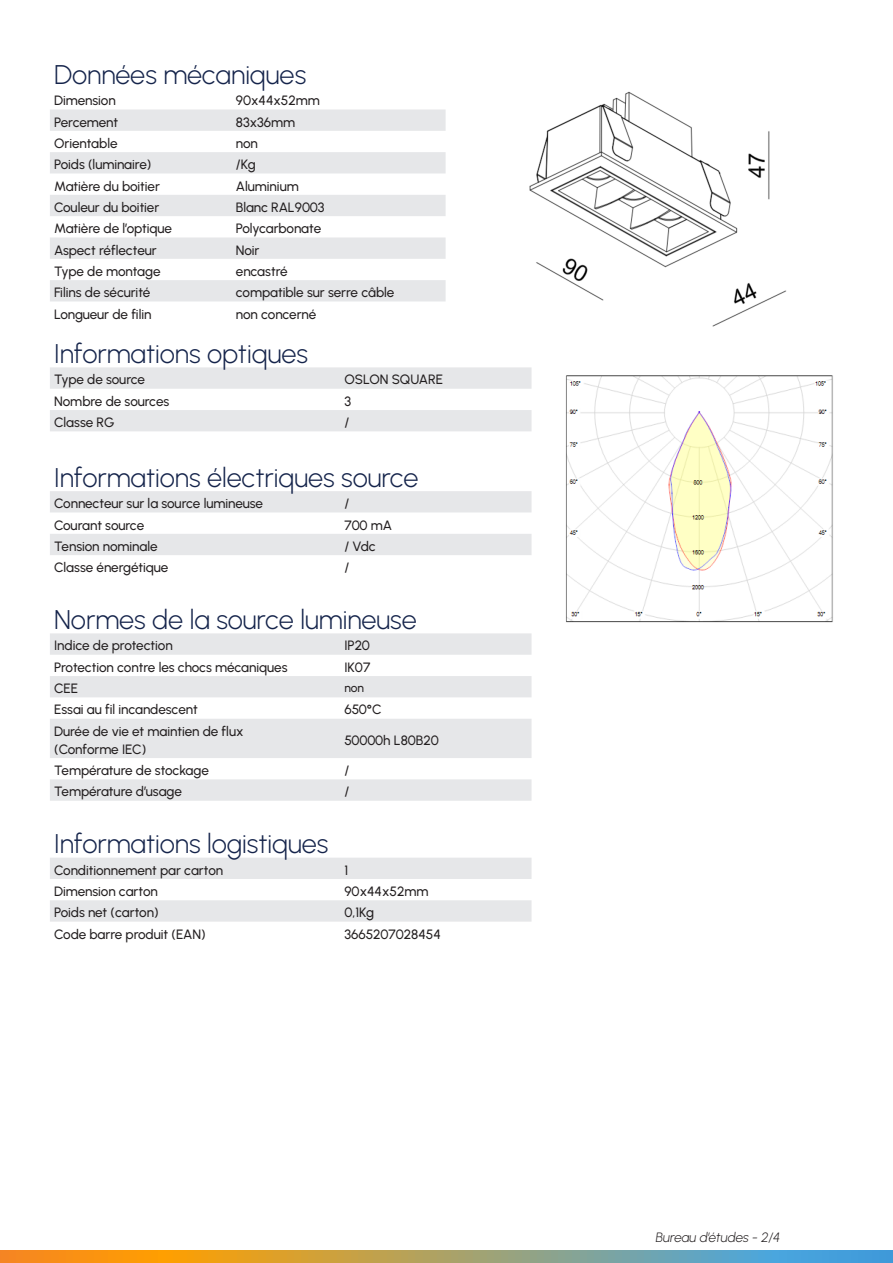
<style>
.page{position:relative;width:893px;height:1263px;background:#fff}
.page>*{position:absolute;margin:0;border:0;box-sizing:border-box;transform-origin:0 0}
.t1{font:300 27px "Urbanist";letter-spacing:-.005em;color:#15244b}
.Texte_courant{font:500 13.5px "Urbanist";letter-spacing:-.005em;color:#231f20}
.Texte_courant-2{font:italic 300 13.5px "Urbanist";color:#231f20}
.Texte_courant-3{font:500 12px "Urbanist";color:#231f20}
</style>
<div class="page">
<svg style="left:0;top:1251px;width:893px;height:12px;background:#a79e6c"></svg>
<img style="left:529px;top:91px;width:257px;height:236px">
<svg style="left:50px;top:367px;width:481px;height:64px"></svg>
<div style="left:50px;top:491px;width:481px;height:21px;background:#e6e7e9"></div>
<svg style="left:50px;top:534px;width:481px;height:388px"></svg>
<img style="left:566px;top:375px;width:267px;height:248px">
<svg style="left:50px;top:109px;width:396px;height:192px;fill:#e6e7e9"></svg>
<p class="t1" style="left:54px;top:57px;width:254px">Données mécaniques</p>
<p class="Texte_courant" style="left:54px;top:92px;width:63px">Dimension</p>
<p class="Texte_courant" style="left:236px;top:92px;width:86px">90x44x52mm</p>
<p class="Texte_courant" style="left:54px;top:113px;width:66px">Percement</p>
<p class="Texte_courant" style="left:236px;top:113px;width:61px">83x36mm</p>
<p class="Texte_courant" style="left:54px;top:134px;width:65px">Orientable</p>
<p class="Texte_courant" style="left:236px;top:134px;width:23px">non</p>
<p class="Texte_courant" style="left:54px;top:156px;width:99px">Poids (luminaire)</p>
<p class="Texte_courant" style="left:236px;top:156px;width:21px">/Kg</p>
<p class="Texte_courant" style="left:54px;top:177px;width:107px">Matière du boitier</p>
<p class="Texte_courant" style="left:236px;top:177px;width:64px">Aluminium</p>
<p class="Texte_courant" style="left:54px;top:198px;width:107px">Couleur du boitier</p>
<p class="Texte_courant" style="left:236px;top:198px;width:90px">Blanc RAL9003</p>
<p class="Texte_courant" style="left:54px;top:220px;width:119px">Matière de l’optique</p>
<p class="Texte_courant" style="left:236px;top:220px;width:87px">Polycarbonate</p>
<p class="Texte_courant" style="left:54px;top:241px;width:104px">Aspect réflecteur</p>
<p class="Texte_courant" style="left:236px;top:241px;width:25px">Noir</p>
<p class="Texte_courant" style="left:54px;top:262px;width:108px">Type de montage</p>
<p class="Texte_courant" style="left:236px;top:262px;width:53px">encastré</p>
<p class="Texte_courant" style="left:54px;top:283px;width:98px">Filins de sécurité</p>
<p class="Texte_courant" style="left:236px;top:283px;width:160px">compatible sur serre câble</p>
<p class="Texte_courant" style="left:54px;top:305px;width:99px">Longueur de filin</p>
<p class="Texte_courant" style="left:236px;top:305px;width:82px">non concerné</p>
<p class="t1" style="left:54px;top:336px;width:255px">Informations optiques</p>
<p class="Texte_courant" style="left:54px;top:371px;width:92px">Type de source</p>
<p class="Texte_courant" style="left:344px;top:371px;width:100px">OSLON SQUARE</p>
<p class="Texte_courant" style="left:54px;top:392px;width:117px">Nombre de sources</p>
<p class="Texte_courant" style="left:344px;top:392px;width:8px">3</p>
<p class="Texte_courant" style="left:54px;top:413px;width:62px">Classe RG</p>
<p class="Texte_courant" style="left:344px;top:413px;width:6px">/</p>
<p class="t1" style="left:54px;top:460px;width:366px">Informations électriques source</p>
<p class="Texte_courant" style="left:54px;top:494px;width:210px">Connecteur sur la source lumineuse</p>
<p class="Texte_courant" style="left:344px;top:494px;width:6px">/</p>
<p class="Texte_courant" style="left:54px;top:516px;width:92px">Courant source</p>
<p class="Texte_courant" style="left:344px;top:516px;width:49px">700 mA</p>
<p class="Texte_courant" style="left:54px;top:537px;width:105px">Tension nominale</p>
<p class="Texte_courant" style="left:344px;top:537px;width:33px">/ Vdc</p>
<p class="Texte_courant" style="left:54px;top:558px;width:116px">Classe énergétique</p>
<p class="Texte_courant" style="left:344px;top:558px;width:6px">/</p>
<p class="t1" style="left:54px;top:602px;width:364px">Normes de la source lumineuse</p>
<p class="Texte_courant" style="left:54px;top:637px;width:120px">Indice de protection</p>
<p class="Texte_courant" style="left:344px;top:637px;width:27px">IP20</p>
<p class="Texte_courant" style="left:54px;top:658px;width:235px">Protection contre les chocs mécaniques</p>
<p class="Texte_courant" style="left:344px;top:658px;width:27px">IK07</p>
<p class="Texte_courant" style="left:54px;top:679px;width:26px">CEE</p>
<p class="Texte_courant-3" style="left:344px;top:680px;width:21px">non</p>
<p class="Texte_courant" style="left:54px;top:701px;width:145px">Essai au fil incandescent</p>
<p class="Texte_courant" style="left:344px;top:701px;width:39px">650°C</p>
<p class="Texte_courant" style="left:54px;top:722px;width:191px">Durée de vie et maintien de flux</p>
<p class="Texte_courant" style="left:54px;top:740px;width:94px">(Conforme IEC)</p>
<p class="Texte_courant" style="left:344px;top:731px;width:96px">50000h L80B20</p>
<p class="Texte_courant" style="left:54px;top:761px;width:156px">Température de stockage</p>
<p class="Texte_courant" style="left:344px;top:761px;width:6px">/</p>
<p class="Texte_courant" style="left:54px;top:783px;width:129px">Température d’usage</p>
<p class="Texte_courant" style="left:344px;top:783px;width:6px">/</p>
<p class="t1" style="left:54px;top:826px;width:276px">Informations logistiques</p>
<p class="Texte_courant" style="left:54px;top:861px;width:171px">Conditionnement par carton</p>
<p class="Texte_courant" style="left:344px;top:861px;width:5px">1</p>
<p class="Texte_courant" style="left:54px;top:882px;width:105px">Dimension carton</p>
<p class="Texte_courant" style="left:344px;top:882px;width:86px">90x44x52mm</p>
<p class="Texte_courant" style="left:54px;top:904px;width:106px">Poids net (carton)</p>
<p class="Texte_courant" style="left:344px;top:904px;width:31px">0,1Kg</p>
<p class="Texte_courant" style="left:54px;top:925px;width:153px">Code barre produit (EAN)</p>
<p class="Texte_courant" style="left:344px;top:925px;width:98px">3665207028454</p>
<p class="Texte_courant-2" style="left:656px;top:1228px;width:126px">Bureau d’études - 2/4</p>
</div>
